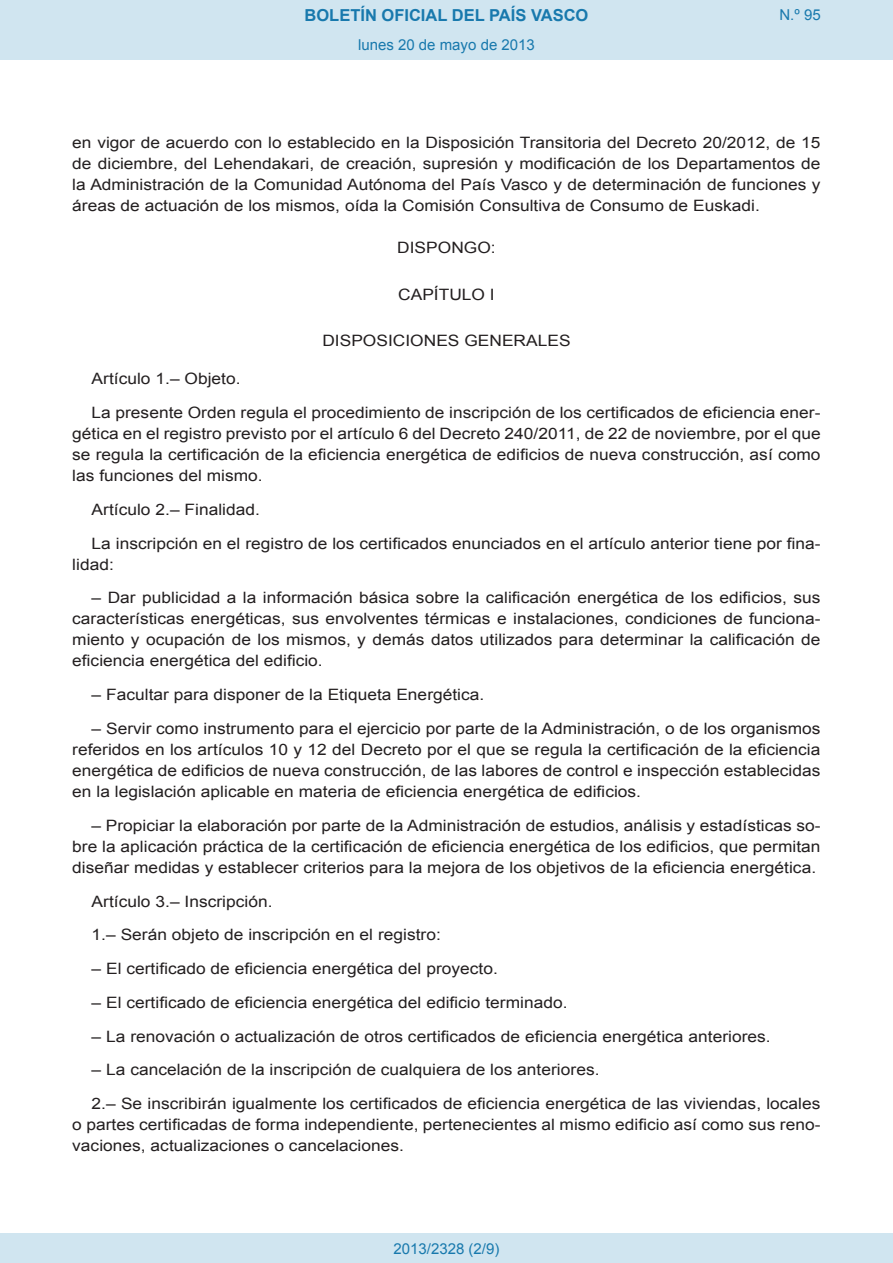
<style>
.page{position:relative;width:893px;height:1263px;background:#fff}
.page>*{position:absolute;margin:0;border:0;box-sizing:border-box;transform-origin:0 0}
.t1{font:700 16.5px "Arial";color:#1879ad}
.BOPVDetalle{font:15.6px/21px "Arial";color:#231f20;text-align:justify;scale:1.11 1}
.BOPVClave{font:15.6px "Arial";color:#231f20;scale:1.11 1}
.Paginacion_Centro{font:15px "Arial";color:#1879ad}
</style>
<div class="page">
<div style="left:0;top:0;width:893px;height:60px;background:#d0e5f0"></div>
<div style="left:0;top:1233px;width:893px;height:30px;background:#d0e5f0"></div>
<p class="t1" style="left:305px;top:4px;width:285px">BOLETÍN OFICIAL DEL PAÍS VASCO</p>
<p class="Paginacion_Centro" style="left:358px;top:35px;width:178px">lunes 20 de mayo de 2013</p>
<p class="Paginacion_Centro" style="left:779px;top:5px;width:43px">N.º 95</p>
<p class="BOPVDetalle" style="left:72px;top:132px;width:676px">en vigor de acuerdo con lo establecido en la Disposición Transitoria del Decreto 20/2012, de 15 de diciembre, del Lehendakari, de creación, supresión y modificación de los Departamentos de la Administración de la Comunidad Autónoma del País Vasco y de determinación de funciones y áreas de actuación de los mismos, oída la Comisión Consultiva de Consumo de Euskadi.</p>
<p class="BOPVClave" style="left:397px;top:238px;width:90px">DISPONGO:</p>
<p class="BOPVClave" style="left:398px;top:284px;width:89px">CAPÍTULO I</p>
<p class="BOPVClave" style="left:322px;top:331px;width:225px">DISPOSICIONES GENERALES</p>
<p class="BOPVDetalle" style="left:92px;top:369px;width:136px">Artículo 1.– Objeto.</p>
<p class="BOPVDetalle" style="left:72px;top:402px;width:676px;text-indent:19px">La presente Orden regula el procedimiento de inscripción de los certificados de eficiencia ener&shy;gética en el registro previsto por el artículo 6 del Decreto 240/2011, de 22 de noviembre, por el que se regula la certificación de la eficiencia energética de edificios de nueva construcción, así como las funciones del mismo.</p>
<p class="BOPVDetalle" style="left:92px;top:499px;width:153px">Artículo 2.– Finalidad.</p>
<p class="BOPVDetalle" style="left:72px;top:533px;width:676px;text-indent:19px">La inscripción en el registro de los certificados enunciados en el artículo anterior tiene por fina&shy;lidad:</p>
<p class="BOPVDetalle" style="left:72px;top:588px;width:676px;text-indent:19px">– Dar publicidad a la información básica sobre la calificación energética de los edificios, sus características energéticas, sus envolventes térmicas e instalaciones, condiciones de funciona&shy;miento y ocupación de los mismos, y demás datos utilizados para determinar la calificación de eficiencia energética del edificio.</p>
<p class="BOPVDetalle" style="left:92px;top:684px;width:355px">– Facultar para disponer de la Etiqueta Energética.</p>
<p class="BOPVDetalle" style="left:72px;top:718px;width:676px;text-indent:19px">– Servir como instrumento para el ejercicio por parte de la Administración, o de los organismos referidos en los artículos 10 y 12 del Decreto por el que se regula la certificación de la eficiencia energética de edificios de nueva construcción, de las labores de control e inspección establecidas en la legislación aplicable en materia de eficiencia energética de edificios.</p>
<p class="BOPVDetalle" style="left:72px;top:815px;width:676px;text-indent:19px">– Propiciar la elaboración por parte de la Administración de estudios, análisis y estadísticas so&shy;bre la aplicación práctica de la certificación de eficiencia energética de los edificios, que permitan diseñar medidas y establecer criterios para la mejora de los objetivos de la eficiencia energética.</p>
<p class="BOPVDetalle" style="left:92px;top:891px;width:164px">Artículo 3.– Inscripción.</p>
<p class="BOPVDetalle" style="left:92px;top:924px;width:316px">1.– Serán objeto de inscripción en el registro:</p>
<p class="BOPVDetalle" style="left:92px;top:958px;width:367px">– El certificado de eficiencia energética del proyecto.</p>
<p class="BOPVDetalle" style="left:92px;top:992px;width:430px">– El certificado de eficiencia energética del edificio terminado.</p>
<p class="BOPVDetalle" style="left:92px;top:1026px;width:613px">– La renovación o actualización de otros certificados de eficiencia energética anteriores.</p>
<p class="BOPVDetalle" style="left:92px;top:1059px;width:459px">– La cancelación de la inscripción de cualquiera de los anteriores.</p>
<p class="BOPVDetalle" style="left:72px;top:1093px;width:676px;text-indent:19px">2.– Se inscribirán igualmente los certificados de eficiencia energética de las viviendas, locales o partes certificadas de forma independiente, pertenecientes al mismo edificio así como sus reno&shy;vaciones, actualizaciones o cancelaciones.</p>
<p class="Paginacion_Centro" style="left:393px;top:1238px;width:107px">2013/2328 (2/9)</p>
</div>
